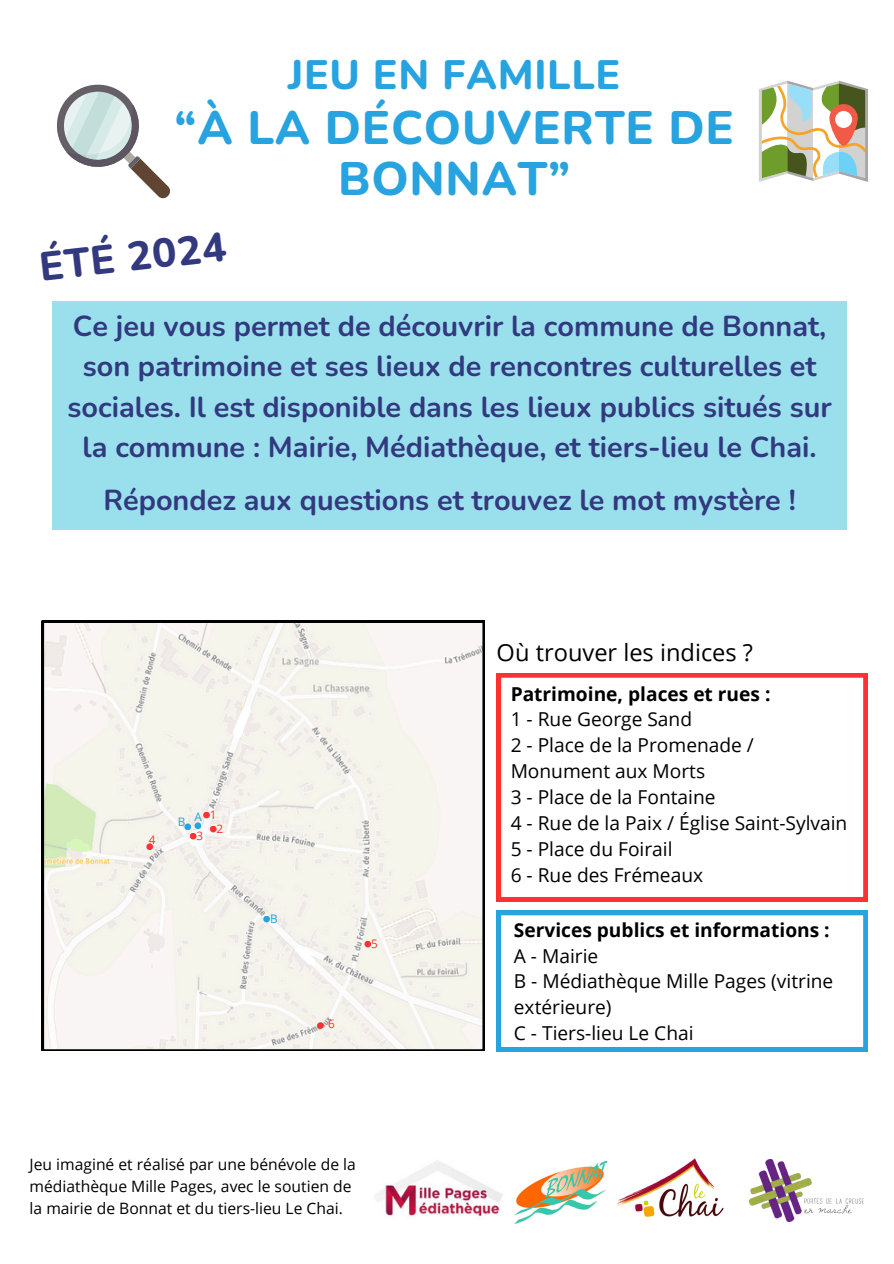
<style>
.page{position:relative;width:894px;height:1264px;background:#fff}
.page>*{position:absolute;margin:0;border:0;box-sizing:border-box;transform-origin:0 0}
.t1{font:800 46.8px/50.6px "Nunito";letter-spacing:.015em;color:#27a3df;text-align:center}
.t2{font:800 40.95px "Nunito";letter-spacing:.015em;color:#27a3df}
.t3{font:800 40.35px "Nunito";color:#32397f}
.t4{font:700 28.8px/40.2px "Nunito";color:#32397f;text-align:center}
.t5{font:23.55px "Open Sans";color:#000}
.t6{font:19.2px/25.8px "Open Sans";color:#000}
.t7{font:15.6px/21.8px "Open Sans";color:#000}
.t8{font:11.7px "Open Sans";color:#ff3131}
.t9{font:11.7px "Open Sans";color:#27a3df}
.s1{font-weight:700}
</style>
<div class="page">
<div style="left:52px;top:301px;width:794px;height:228px;background:#99dfec"></div>
<svg style="left:496px;top:673px;width:371px;height:228px"></svg>
<svg style="left:496px;top:910px;width:371px;height:141px"></svg>
<img style="left:616px;top:1158px;width:108px;height:59px">
<img style="left:748px;top:1159px;width:115px;height:62px">
<img style="left:514px;top:1160px;width:94px;height:65px">
<img style="left:374px;top:1161px;width:129px;height:58px">
<svg style="left:57px;top:84px;width:113px;height:115px"></svg>
<svg style="left:759px;top:81px;width:108px;height:101px"></svg>
<svg style="left:829px;top:104px;width:28px;height:42px"></svg>
<div style="left:834px;top:111px;width:17px;height:17px;background:#fff;border-radius:50%"></div>
<svg style="left:42px;top:620px;width:442px;height:430px"></svg>
<div style="left:203px;top:811px;width:7px;height:7px;background:#ff3131;border-radius:50%"></div>
<div style="left:210px;top:825px;width:6px;height:7px;background:#ff3131;border-radius:50%"></div>
<div style="left:190px;top:832px;width:6px;height:7px;background:#ff3131;border-radius:50%"></div>
<div style="left:146px;top:843px;width:7px;height:7px;background:#ff3131;border-radius:50%"></div>
<div style="left:364px;top:940px;width:7px;height:7px;background:#ff3131;border-radius:50%"></div>
<svg style="left:317px;top:1022px;width:6px;height:6px"></svg>
<div style="left:194px;top:822px;width:7px;height:7px;background:#27a3df;border-radius:50%"></div>
<div style="left:263px;top:915px;width:7px;height:7px;background:#27a3df;border-radius:50%"></div>
<div style="left:184px;top:823px;width:7px;height:7px;background:#27a3df;border-radius:50%"></div>
<svg style="left:147px;top:933px;width:18px;height:16px"></svg>
<svg style="left:293px;top:946px;width:22px;height:20px"></svg>
<svg style="left:66px;top:838px;width:24px;height:21px"></svg>
<svg style="left:222px;top:706px;width:38px;height:31px"></svg>
<h3 class="t2" style="left:288px;top:48px;width:334px">JEU EN FAMILLE</h3>
<h3 class="t1" style="left:174px;top:104px;width:560px">“À LA DÉCOUVERTE DE<br>BONNAT”</h3>
<p class="t3" style="left:37px;top:240px;width:189px;rotate:-6deg">ÉTÉ 2024</p>
<p class="t4" style="left:67px;top:306px;width:765px">Ce jeu vous permet de découvrir la commune de Bonnat, son patrimoine et ses lieux de rencontres culturelles et sociales. Il est disponible dans les lieux publics situés sur la commune : Mairie, Médiathèque, et tiers-lieu le Chai.</p>
<p class="t4" style="left:103px;top:480px;width:693px">Répondez aux questions et trouvez le mot mystère !</p>
<p class="t9" style="left:178px;top:813px;width:9px">B</p>
<h5 class="t9" style="left:194px;top:808px;width:9px">A</h5>
<p class="t8" style="left:149px;top:831px;width:8px">4</p>
<p class="t8" style="left:196px;top:827px;width:8px">3</p>
<p class="t8" style="left:210px;top:806px;width:8px">1</p>
<p class="t8" style="left:216px;top:820px;width:8px">2</p>
<p class="t9" style="left:270px;top:910px;width:9px">B</p>
<h5 class="t8" style="left:328px;top:1015px;width:8px">6</h5>
<h4 class="t8" style="left:371px;top:935px;width:8px">5</h4>
<p class="t7" style="left:30px;top:1153px;width:328px">Jeu imaginé et réalisé par une bénévole de la médiathèque Mille Pages, avec le soutien de la mairie de Bonnat et du tiers-lieu Le Chai.</p>
<p class="t5" style="left:496px;top:636px;width:258px">Où trouver les indices ?</p>
<h3 class="t6" style="left:510px;top:680px;width:338px"><span class="s1">Patrimoine, places et rues :<br></span>1 - Rue George Sand<br>2 - Place de la Promenade /<br>Monument aux Morts<br>3 - Place de la Fontaine<br>4 - Rue de la Paix / Église Saint-Sylvain<br>5 - Place du Foirail<br>6 - Rue des Frémeaux</h3>
<p class="t6" style="left:513px;top:916px;width:321px"><span class="s1">Services publics et informations :<br></span>A - Mairie<br>B - Médiathèque Mille Pages (vitrine extérieure)<br>C - Tiers-lieu Le Chai</p>
</div>
